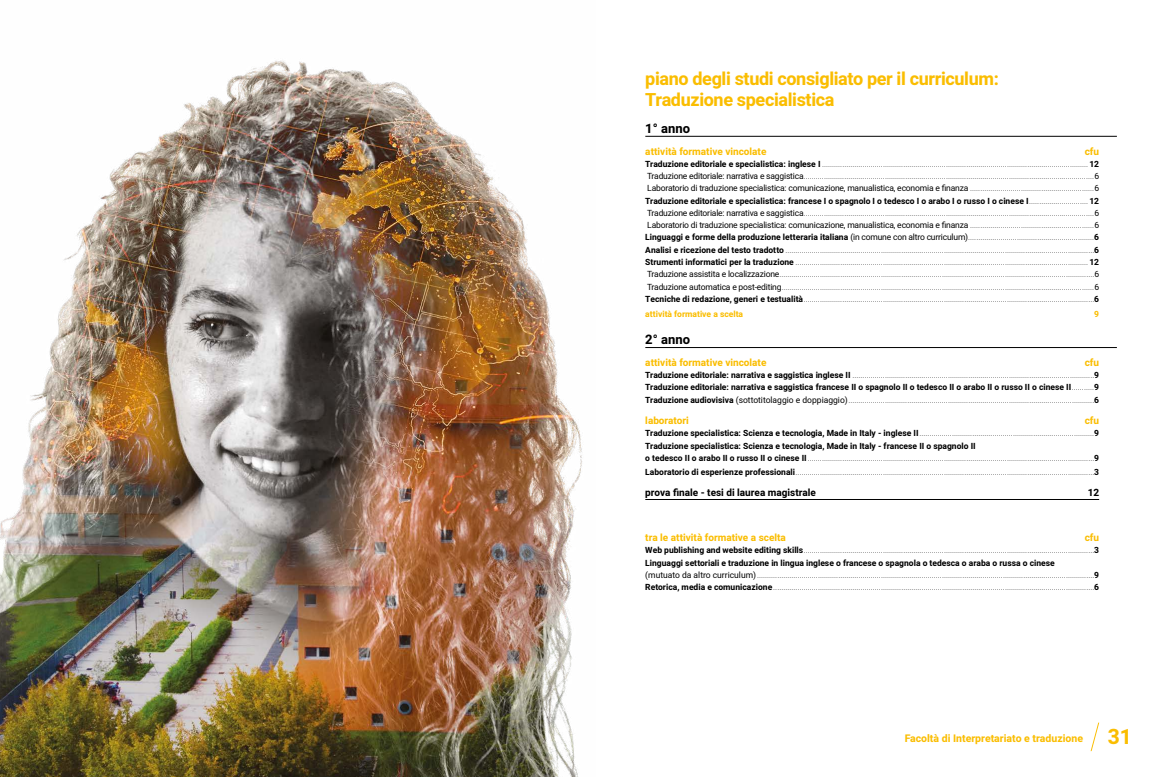
<style>
.page{position:relative;width:1163px;height:777px;background:#fff}
.page>*{position:absolute;margin:0;border:0;box-sizing:border-box;transform-origin:0 0}
.t1{font:700 21px "Heebo";color:#fabd00}
.t2{font:700 18px/21.6px "Heebo";letter-spacing:-.02em;color:#fabd00}
.t3{font:700 13px "Heebo";color:#000}
.t4{font:700 10.5px "Heebo";color:#fabd00}
.t5{font:700 10px "Heebo";color:#fabd00}
.t6{font:700 10px "Heebo";color:#000}
.t7{font:300 8.5px/12.3px "Heebo";color:#000;text-align:justify}
.t8{font:700 8.5px "Heebo";color:#fabd00}
.s1{font-weight:700}
.s2{font-weight:400}
</style>
<div class="page">
<svg style="left:1090px;top:722px;width:9px;height:30px"></svg>
<img style="left:0;top:60px;width:582px;height:717px">
<hr style="left:645px;top:136px;width:471px;height:1px;background:#000">
<hr style="left:645px;top:347px;width:471px;height:1px;background:#000">
<hr style="left:645px;top:499px;width:453px;height:1px;background:#000">
<h2 class="t2" style="left:645px;top:68px;width:355px">piano degli studi consigliato per il curriculum:<br>Traduzione specialistica</h2>
<h3 class="t3" style="left:645px;top:120px;width:46px">1° anno</h3>
<p class="t5" style="left:645px;top:144px;width:123px">attività formative vincolate</p>
<p class="t5" style="left:1084px;top:144px;width:16px">cfu</p>
<p class="t7" style="left:645px;top:157px;width:455px"><span class="s1">Traduzione editoriale e specialistica: inglese I</span> ...................................................................................................................................<span class="s1">12<br></span><span class="s2">Traduzione editoriale: narrativa e saggistica</span>...............................................................................................................................................<span class="s2">6<br>Laboratorio di traduzione specialistica: comunicazione, manualistica, economia e finanza</span> .............................................................<span class="s2">6<br></span><span class="s1">Traduzione editoriale e specialistica: francese I o spagnolo I o tedesco I o arabo I o russo I o cinese I</span>............................. <span class="s1">12<br></span><span class="s2">Traduzione editoriale: narrativa e saggistica</span>...............................................................................................................................................<span class="s2">6<br>Laboratorio di traduzione specialistica: comunicazione, manualistica, economia e finanza</span> .............................................................<span class="s2">6<br></span><span class="s1">Linguaggi e forme della produzione letteraria italiana</span> <span class="s2">(in comune con altro curriculum)</span>..............................................................<span class="s1">6<br>Analisi e ricezione del testo tradotto</span> ........................................................................................................................................................<span class="s1">6<br>Strumenti informatici per la traduzione</span> ................................................................................................................................................<span class="s1">12<br></span><span class="s2">Traduzione assistita e localizzazione</span>...........................................................................................................................................................<span class="s2">6<br>Traduzione automatica e post-editing</span>..........................................................................................................................................................<span class="s2">6<br></span><span class="s1">Tecniche di redazione, generi e testualità</span>...............................................................................................................................................<span class="s1">6</span></p>
<p class="t8" style="left:645px;top:308px;width:99px">attività formative a scelta</p>
<p class="t8" style="left:1094px;top:308px;width:6px">9</p>
<h3 class="t3" style="left:645px;top:331px;width:46px">2° anno</h3>
<p class="t5" style="left:645px;top:355px;width:123px">attività formative vincolate</p>
<p class="t5" style="left:1084px;top:355px;width:16px">cfu</p>
<p class="t7" style="left:645px;top:369px;width:455px"><span class="s1">Traduzione editoriale: narrativa e saggistica inglese II</span> .......................................................................................................................<span class="s1">9<br>Traduzione editoriale: narrativa e saggistica francese II o spagnolo II o tedesco II o arabo II o russo II o cinese II</span>...........<span class="s1">9<br>Traduzione audiovisiva</span> <span class="s2">(sottotitolaggio e doppiaggio)</span>.........................................................................................................................<span class="s1">6</span></p>
<p class="t5" style="left:645px;top:413px;width:45px">laboratori</p>
<p class="t5" style="left:1084px;top:413px;width:16px">cfu</p>
<p class="t7" style="left:645px;top:427px;width:455px;text-align:left"><span class="s1">Traduzione specialistica: Scienza e tecnologia, Made in Italy - inglese II</span>......................................................................................<span class="s1">9<br>Traduzione specialistica: Scienza e tecnologia, Made in Italy - francese II o spagnolo II<br>o tedesco II o arabo II o russo II o cinese II</span>.............................................................................................................................................<span class="s1">9</span></p>
<p class="t7" style="left:645px;top:466px;width:455px"><span class="s1">Laboratorio di esperienze professionali</span>...................................................................................................................................................<span class="s1">3</span></p>
<p class="t6" style="left:645px;top:486px;width:172px">prova finale - tesi di laurea magistrale</p>
<p class="t6" style="left:1087px;top:486px;width:13px">12</p>
<p class="t5" style="left:645px;top:530px;width:142px">tra le attività formative a scelta</p>
<p class="t5" style="left:1084px;top:530px;width:16px">cfu</p>
<p class="t7" style="left:645px;top:544px;width:455px;text-align:left"><span class="s1">Web publishing and website editing skills</span>...............................................................................................................................................<span class="s1">3<br>Linguaggi settoriali e traduzione in lingua inglese o francese o spagnola o tedesca o araba o russa o cinese<br></span><span class="s2">(mutuato da altro curriculum)</span>......................................................................................................................................................................<span class="s1">9<br>Retorica, media e comunicazione</span>..............................................................................................................................................................<span class="s1">6</span></p>
<p class="t4" style="left:904px;top:731px;width:180px">Facoltà di Interpretariato e traduzione</p>
<h1 class="t1" style="left:1107px;top:722px;width:26px">31</h1>
</div>
